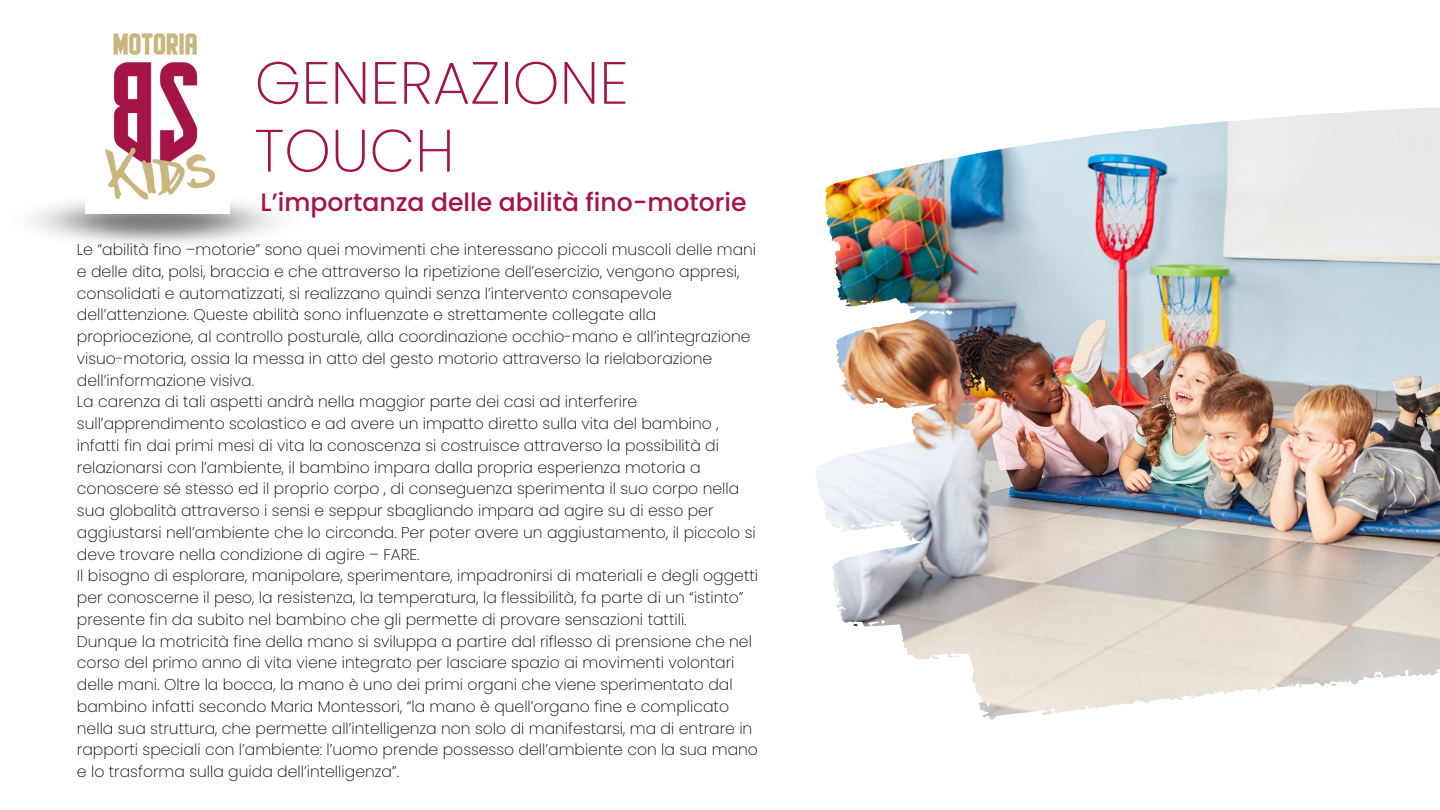
<style>
.page{position:relative;width:1440px;height:810px;background:#fff}
.page>*{position:absolute;margin:0;border:0;box-sizing:border-box;transform-origin:0 0}
.t1{font:200 59.5px/67.8px "Poppins";color:#a51447}
.t2{font:500 25.1px "Poppins";color:#a51447}
.t3{font:200 15.6px/21.8px "Poppins";color:#000}
</style>
<div class="page">
<img style="left:815px;top:108px;width:625px;height:612px">
<img style="left:105px;top:33px;width:110px;height:167px">
<h1 class="t1" style="left:255px;top:49px;width:375px">GENERAZIONE<br>TOUCH</h1>
<h2 class="t2" style="left:261px;top:184px;width:487px">L’importanza delle abilità fino-motorie</h2>
<p class="t3" style="left:77px;top:239px;width:683px">Le “abilità fino –motorie” sono quei movimenti che interessano piccoli muscoli delle mani e delle dita, polsi, braccia e che attraverso la ripetizione dell’esercizio, vengono appresi, consolidati e automatizzati, si realizzano quindi senza l’intervento consapevole dell’attenzione. Queste abilità sono influenzate e strettamente collegate alla propriocezione, al controllo posturale, alla coordinazione occhio-mano e all’integrazione visuo-motoria, ossia la messa in atto del gesto motorio attraverso la rielaborazione dell’informazione visiva.<br>La carenza di tali aspetti andrà nella maggior parte dei casi ad interferire sull’apprendimento scolastico e ad avere un impatto diretto sulla vita del bambino , infatti fin dai primi mesi di vita la conoscenza si costruisce attraverso la possibilità di relazionarsi con l’ambiente, il bambino impara dalla propria esperienza motoria a conoscere sé stesso ed il proprio corpo , di conseguenza sperimenta il suo corpo nella sua globalità attraverso i sensi e seppur sbagliando impara ad agire su di esso per aggiustarsi nell’ambiente che lo circonda. Per poter avere un aggiustamento, il piccolo si deve trovare nella condizione di agire – FARE.<br>Il bisogno di esplorare, manipolare, sperimentare, impadronirsi di materiali e degli oggetti per conoscerne il peso, la resistenza, la temperatura, la flessibilità, fa parte di un “istinto” presente fin da subito nel bambino che gli permette di provare sensazioni tattili.<br>Dunque la motricità fine della mano si sviluppa a partire dal riflesso di prensione che nel corso del primo anno di vita viene integrato per lasciare spazio ai movimenti volontari delle mani. Oltre la bocca, la mano è uno dei primi organi che viene sperimentato dal bambino infatti secondo Maria Montessori, “la mano è quell’organo fine e complicato nella sua struttura, che permette all’intelligenza non solo di manifestarsi, ma di entrare in rapporti speciali con l’ambiente: l’uomo prende possesso dell’ambiente con la sua mano e lo trasforma sulla guida dell’intelligenza”.</p>
</div>
